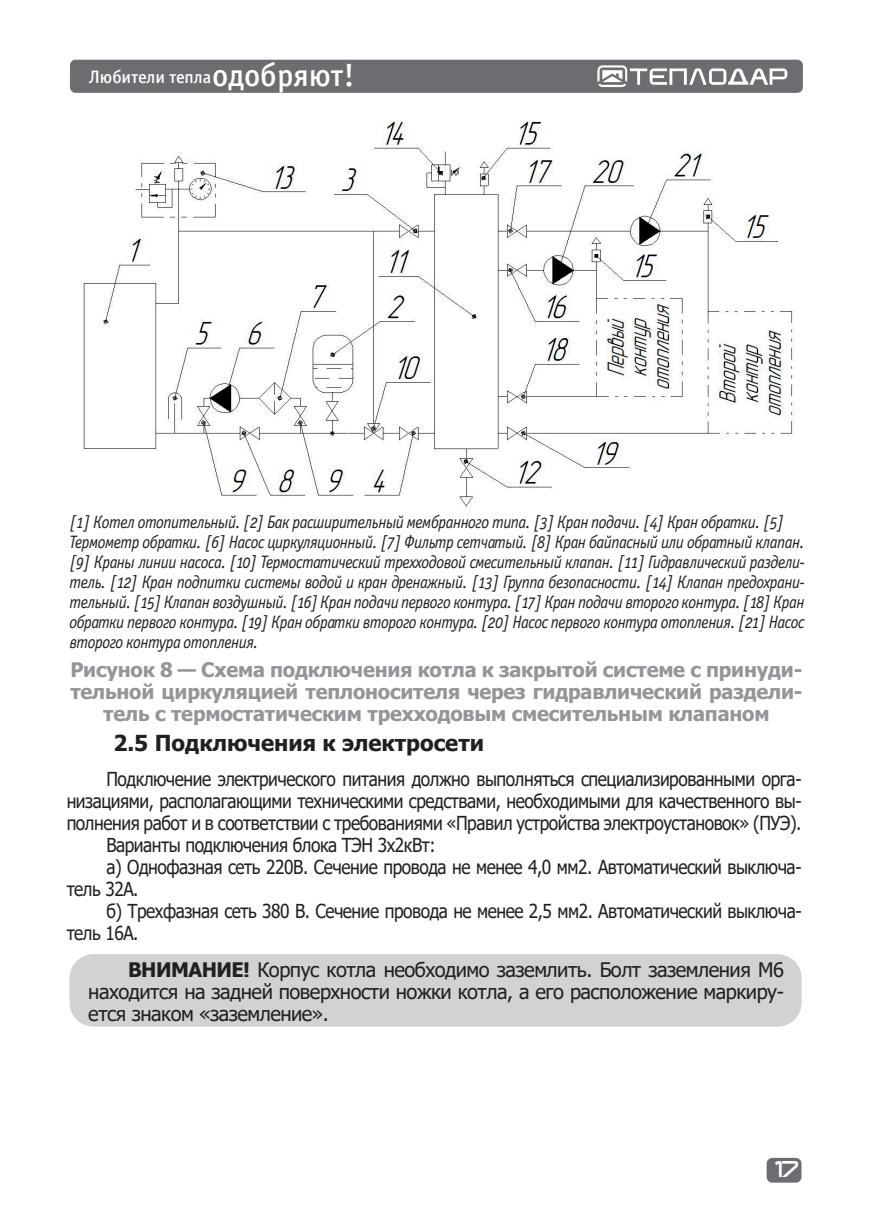
<style>
.page{position:relative;width:874px;height:1225px;background:#fff}
.page>*{position:absolute;margin:0;border:0;box-sizing:border-box;transform-origin:0 0}
.t1{font:700 22px "Tahoma";color:#231f20}
.t2{font:700 20px/22px "Tahoma";letter-spacing:-.01em;color:#939598;text-align:center}
.t3{font:20px/22px "Tahoma";letter-spacing:-.025em;color:#231f20;text-align:justify}
.t4{font:19.2px "Tahoma";letter-spacing:-.025em;color:#231f20;scale:.9 1}
.t5{font:italic 18px/20px "Officina Sans Book OSC";letter-spacing:-.03em;color:#231f20;scale:.9 1}
.t6{font:18px "Officina Sans Medium C";letter-spacing:-.005em;color:#fff}
.t7{font:16px "teplodar";color:#fff}
.s1{font-size:32px}
.s2{font-weight:700}
</style>
<div class="page">
<div style="left:766px;top:1157px;width:35px;height:25px;background:#6c6d70;border-radius:6px"></div>
<div style="left:70px;top:60px;width:732px;height:33px;background:#6c6d70;border-radius:6px"></div>
<svg style="left:597px;top:65px;width:189px;height:22px"></svg>
<div style="left:69px;top:954px;width:732px;height:72px;background:#d1d2d4;border-radius:24px"></div>
<img style="left:83px;top:120px;width:712px;height:388px">
<p class="t6" style="left:89px;top:67px;width:267px">Любители тепла<span class="s1">одобряют!</span></p>
<p class="t5" style="left:69px;top:512px;width:817px">[1] Котел отопительный. [2] Бак расширительный мембранного типа. [3] Кран подачи. [4] Кран обратки. [5] Термометр обратки. [6] Насос циркуляционный. [7] Фильтр сетчатый. [8] Кран байпасный или обратный клапан. [9] Краны линии насоса. [10] Термостатический трехходовой смесительный клапан. [11] Гидравлический раздели&shy;тель. [12] Кран подпитки системы водой и кран дренажный. [13] Группа безопасности. [14] Клапан предохрани&shy;тельный. [15] Клапан воздушный. [16] Кран подачи первого контура. [17] Кран подачи второго контура. [18] Кран обратки первого контура. [19] Кран обратки второго контура. [20] Насос первого контура отопления. [21] Насос второго контура отопления.</p>
<p class="t2" style="left:70px;top:660px;width:733px">Рисунок 8 — Схема подключения котла к закрытой системе с принуди&shy;тельной циркуляцией теплоносителя через гидравлический раздели&shy;тель с термостатическим трехходовым смесительным клапаном</p>
<p class="t1" style="left:113px;top:728px;width:372px">2.5 Подключения к электросети</p>
<p class="t4" style="left:106px;top:766px;width:773px">Подключение электрического питания должно выполняться специализированными орга-</p>
<p class="t4" style="left:67px;top:788px;width:817px">низациями, располагающими техническими средствами, необходимыми для качественного вы-</p>
<p class="t4" style="left:67px;top:810px;width:817px">полнения работ и в соответствии с требованиями «Правил устройства электроустановок» (ПУЭ).</p>
<p class="t4" style="left:106px;top:832px;width:367px">Варианты подключения блока ТЭН 3х2кВт:</p>
<p class="t4" style="left:106px;top:854px;width:773px">а) Однофазная сеть 220В. Сечение провода не менее 4,0 мм2. Автоматический выключа-</p>
<p class="t4" style="left:67px;top:876px;width:81px">тель 32А.</p>
<p class="t4" style="left:106px;top:898px;width:773px">б) Трехфазная сеть 380 В. Сечение провода не менее 2,5 мм2. Автоматический выключа-</p>
<p class="t4" style="left:67px;top:920px;width:81px">тель 16А.</p>
<p class="t3" style="left:88px;top:959px;width:696px;text-indent:40px"><span class="s2">ВНИМАНИЕ!</span> Корпус котла необходимо заземлить. Болт заземления М6 находится на задней поверхности ножки котла, а его расположение маркиру&shy;ется знаком «заземление».</p>
<p class="t7" style="left:770px;top:1162px;width:29px">17</p>
</div>
